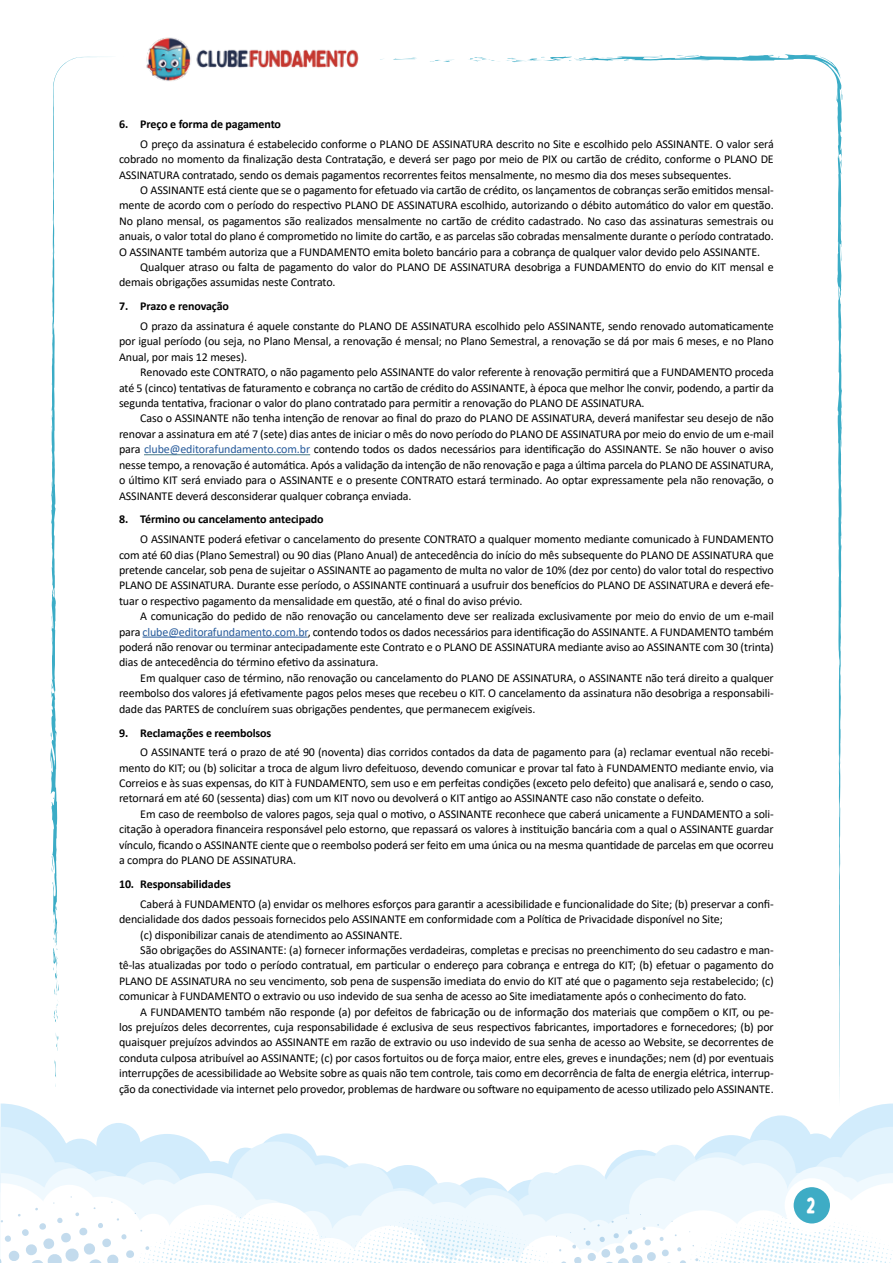
<style>
.page{position:relative;width:893px;height:1263px;background:#fff}
.page>*{position:absolute;margin:0;border:0;box-sizing:border-box;transform-origin:0 0}
.t1{font:22.5px "Bobby Jones Soft";color:#fff}
.t2{font:12px/15.5px "Calibri";letter-spacing:-.01em;color:#000;text-align:justify}
.t3{font:700 12px "Calibri";letter-spacing:-.01em;color:#000}
.s1{color:#275b9b}
</style>
<div class="page">
<svg style="left:0;top:1103px;width:893px;height:160px"></svg>
<svg style="left:54px;top:1060px;width:2px;height:17px"></svg>
<svg style="left:56px;top:1035px;width:3px;height:16px"></svg>
<svg style="left:50px;top:57px;width:46px;height:845px"></svg>
<svg style="left:52px;top:586px;width:2px;height:9px"></svg>
<svg style="left:53px;top:902px;width:6px;height:120px"></svg>
<svg style="left:52px;top:848px;width:5px;height:27px"></svg>
<svg style="left:51px;top:797px;width:3px;height:8px"></svg>
<svg style="left:51px;top:731px;width:6px;height:10px"></svg>
<svg style="left:52px;top:456px;width:4px;height:12px"></svg>
<svg style="left:393px;top:58px;width:24px;height:2px"></svg>
<svg style="left:430px;top:59px;width:24px;height:3px"></svg>
<svg style="left:575px;top:54px;width:267px;height:1055px"></svg>
<svg style="left:839px;top:291px;width:3px;height:11px"></svg>
<svg style="left:469px;top:56px;width:167px;height:6px"></svg>
<svg style="left:673px;top:55px;width:37px;height:6px"></svg>
<svg style="left:769px;top:55px;width:11px;height:3px"></svg>
<svg style="left:836px;top:88px;width:6px;height:14px"></svg>
<svg style="left:838px;top:466px;width:4px;height:16px"></svg>
<img style="left:146px;top:37px;width:212px;height:44px">
<svg style="left:789px;top:1183px;width:45px;height:45px"></svg>
<div style="left:785px;top:1178px;width:54px;height:54px;border:9px solid #fff;border-radius:50%"></div>
<hr style="left:144px;top:454px;width:166px;height:1px;background:#457785">
<hr style="left:143px;top:637px;width:165px;height:1px;background:#25599a">
<p class="t3" style="left:119px;top:116px;width:164px">6. Preço e forma de pagamento</p>
<p class="t2" style="left:119px;top:136px;width:656px;text-indent:21px">O preço da assinatura é estabelecido conforme o PLANO DE ASSINATURA descrito no Site e escolhido pelo ASSINANTE. O valor será cobrado no momento da finalização desta Contratação, e deverá ser pago por meio de PIX ou cartão de crédito, conforme o PLANO DE ASSINATURA contratado, sendo os demais pagamentos recorrentes feitos mensalmente, no mesmo dia dos meses subsequentes.</p>
<p class="t2" style="left:119px;top:182px;width:656px;text-indent:21px">O ASSINANTE está ciente que se o pagamento for efetuado via cartão de crédito, os lançamentos de cobranças serão emitidos mensal&shy;mente de acordo com o período do respectivo PLANO DE ASSINATURA escolhido, autorizando o débito automático do valor em questão.<br>No plano mensal, os pagamentos são realizados mensalmente no cartão de crédito cadastrado. No caso das assinaturas semestrais ou anuais, o valor total do plano é comprometido no limite do cartão, e as parcelas são cobradas mensalmente durante o período contratado.<br>O ASSINANTE também autoriza que a FUNDAMENTO emita boleto bancário para a cobrança de qualquer valor devido pelo ASSINANTE.</p>
<p class="t2" style="left:119px;top:259px;width:656px;text-indent:21px">Qualquer atraso ou falta de pagamento do valor do PLANO DE ASSINATURA desobriga a FUNDAMENTO do envio do KIT mensal e demais obrigações assumidas neste Contrato.</p>
<p class="t3" style="left:119px;top:298px;width:111px">7. Prazo e renovação</p>
<p class="t2" style="left:119px;top:318px;width:656px;text-indent:21px">O prazo da assinatura é aquele constante do PLANO DE ASSINATURA escolhido pelo ASSINANTE, sendo renovado automaticamente por igual período (ou seja, no Plano Mensal, a renovação é mensal; no Plano Semestral, a renovação se dá por mais 6 meses, e no Plano Anual, por mais 12 meses).</p>
<p class="t2" style="left:119px;top:364px;width:656px;text-indent:21px">Renovado este CONTRATO, o não pagamento pelo ASSINANTE do valor referente à renovação permitirá que a FUNDAMENTO proceda até 5 (cinco) tentativas de faturamento e cobrança no cartão de crédito do ASSINANTE, à época que melhor lhe convir, podendo, a partir da segunda tentativa, fracionar o valor do plano contratado para permitir a renovação do PLANO DE ASSINATURA.</p>
<p class="t2" style="left:119px;top:410px;width:656px;text-indent:21px">Caso o ASSINANTE não tenha intenção de renovar ao final do prazo do PLANO DE ASSINATURA, deverá manifestar seu desejo de não renovar a assinatura em até 7 (sete) dias antes de iniciar o mês do novo período do PLANO DE ASSINATURA por meio do envio de um e-mail para <span class="s1">clube@editorafundamento.com.br</span> contendo todos os dados necessários para identificação do ASSINANTE. Se não houver o aviso nesse tempo, a renovação é automática. Após a validação da intenção de não renovação e paga a última parcela do PLANO DE ASSINATURA, o último KIT será enviado para o ASSINANTE e o presente CONTRATO estará terminado. Ao optar expressamente pela não renovação, o ASSINANTE deverá desconsiderar qualquer cobrança enviada.</p>
<p class="t3" style="left:119px;top:511px;width:206px">8. Término ou cancelamento antecipado</p>
<p class="t2" style="left:119px;top:531px;width:656px;text-indent:21px">O ASSINANTE poderá efetivar o cancelamento do presente CONTRATO a qualquer momento mediante comunicado à FUNDAMENTO com até 60 dias (Plano Semestral) ou 90 dias (Plano Anual) de antecedência do início do mês subsequente do PLANO DE ASSINATURA que pretende cancelar, sob pena de sujeitar o ASSINANTE ao pagamento de multa no valor de 10% (dez por cento) do valor total do respectivo PLANO DE ASSINATURA. Durante esse período, o ASSINANTE continuará a usufruir dos benefícios do PLANO DE ASSINATURA e deverá efe&shy;tuar o respectivo pagamento da mensalidade em questão, até o final do aviso prévio.</p>
<p class="t2" style="left:119px;top:608px;width:656px;text-indent:21px">A comunicação do pedido de não renovação ou cancelamento deve ser realizada exclusivamente por meio do envio de um e-mail para <span class="s1">clube@editorafundamento.com.br</span>, contendo todos os dados necessários para identificação do ASSINANTE. A FUNDAMENTO também poderá não renovar ou terminar antecipadamente este Contrato e o PLANO DE ASSINATURA mediante aviso ao ASSINANTE com 30 (trinta) dias de antecedência do término efetivo da assinatura.</p>
<p class="t2" style="left:119px;top:670px;width:656px;text-indent:21px">Em qualquer caso de término, não renovação ou cancelamento do PLANO DE ASSINATURA, o ASSINANTE não terá direito a qualquer reembolso dos valores já efetivamente pagos pelos meses que recebeu o KIT. O cancelamento da assinatura não desobriga a responsabili&shy;dade das PARTES de concluírem suas obrigações pendentes, que permanecem exigíveis.</p>
<p class="t3" style="left:119px;top:724px;width:154px">9. Reclamações e reembolsos</p>
<p class="t2" style="left:119px;top:744px;width:656px;text-indent:21px">O ASSINANTE terá o prazo de até 90 (noventa) dias corridos contados da data de pagamento para (a) reclamar eventual não recebi&shy;mento do KIT; ou (b) solicitar a troca de algum livro defeituoso, devendo comunicar e provar tal fato à FUNDAMENTO mediante envio, via Correios e às suas expensas, do KIT à FUNDAMENTO, sem uso e em perfeitas condições (exceto pelo defeito) que analisará e, sendo o caso, retornará em até 60 (sessenta) dias) com um KIT novo ou devolverá o KIT antigo ao ASSINANTE caso não constate o defeito.</p>
<p class="t2" style="left:119px;top:806px;width:656px;text-indent:21px">Em caso de reembolso de valores pagos, seja qual o motivo, o ASSINANTE reconhece que caberá unicamente a FUNDAMENTO a soli&shy;citação à operadora financeira responsável pelo estorno, que repassará os valores à instituição bancária com a qual o ASSINANTE guardar vínculo, ficando o ASSINANTE ciente que o reembolso poderá ser feito em uma única ou na mesma quantidade de parcelas em que ocorreu a compra do PLANO DE ASSINATURA.</p>
<p class="t3" style="left:119px;top:875px;width:113px">10. Responsabilidades</p>
<p class="t2" style="left:140px;top:896px;width:635px">Caberá à FUNDAMENTO (a) envidar os melhores esforços para garantir a acessibilidade e funcionalidade do Site; (b) preservar a confi-</p>
<p class="t2" style="left:119px;top:911px;width:605px">dencialidade dos dados pessoais fornecidos pelo ASSINANTE em conformidade com a Política de Privacidade disponível no Site;</p>
<p class="t2" style="left:140px;top:926px;width:264px">(c) disponibilizar canais de atendimento ao ASSINANTE.</p>
<p class="t2" style="left:140px;top:942px;width:635px">São obrigações do ASSINANTE: (a) fornecer informações verdadeiras, completas e precisas no preenchimento do seu cadastro e man-</p>
<p class="t2" style="left:119px;top:957px;width:656px">tê-las atualizadas por todo o período contratual, em particular o endereço para cobrança e entrega do KIT; (b) efetuar o pagamento do</p>
<p class="t2" style="left:119px;top:973px;width:656px">PLANO DE ASSINATURA no seu vencimento, sob pena de suspensão imediata do envio do KIT até que o pagamento seja restabelecido; (c)</p>
<p class="t2" style="left:119px;top:988px;width:629px">comunicar à FUNDAMENTO o extravio ou uso indevido de sua senha de acesso ao Site imediatamente após o conhecimento do fato.</p>
<p class="t2" style="left:140px;top:1003px;width:635px">A FUNDAMENTO também não responde (a) por defeitos de fabricação ou de informação dos materiais que compõem o KIT, ou pe-</p>
<p class="t2" style="left:119px;top:1019px;width:656px">los prejuízos deles decorrentes, cuja responsabilidade é exclusiva de seus respectivos fabricantes, importadores e fornecedores; (b) por</p>
<p class="t2" style="left:119px;top:1034px;width:656px">quaisquer prejuízos advindos ao ASSINANTE em razão de extravio ou uso indevido de sua senha de acesso ao Website, se decorrentes de</p>
<p class="t2" style="left:119px;top:1050px;width:656px">conduta culposa atribuível ao ASSINANTE; (c) por casos fortuitos ou de força maior, entre eles, greves e inundações; nem (d) por eventuais</p>
<p class="t2" style="left:119px;top:1065px;width:656px">interrupções de acessibilidade ao Website sobre as quais não tem controle, tais como em decorrência de falta de energia elétrica, interrup-</p>
<p class="t2" style="left:119px;top:1080px;width:656px">ção da conectividade via internet pelo provedor, problemas de hardware ou software no equipamento de acesso utilizado pelo ASSINANTE.</p>
<h1 class="t1" style="left:806px;top:1192px;width:11px">2</h1>
</div>
